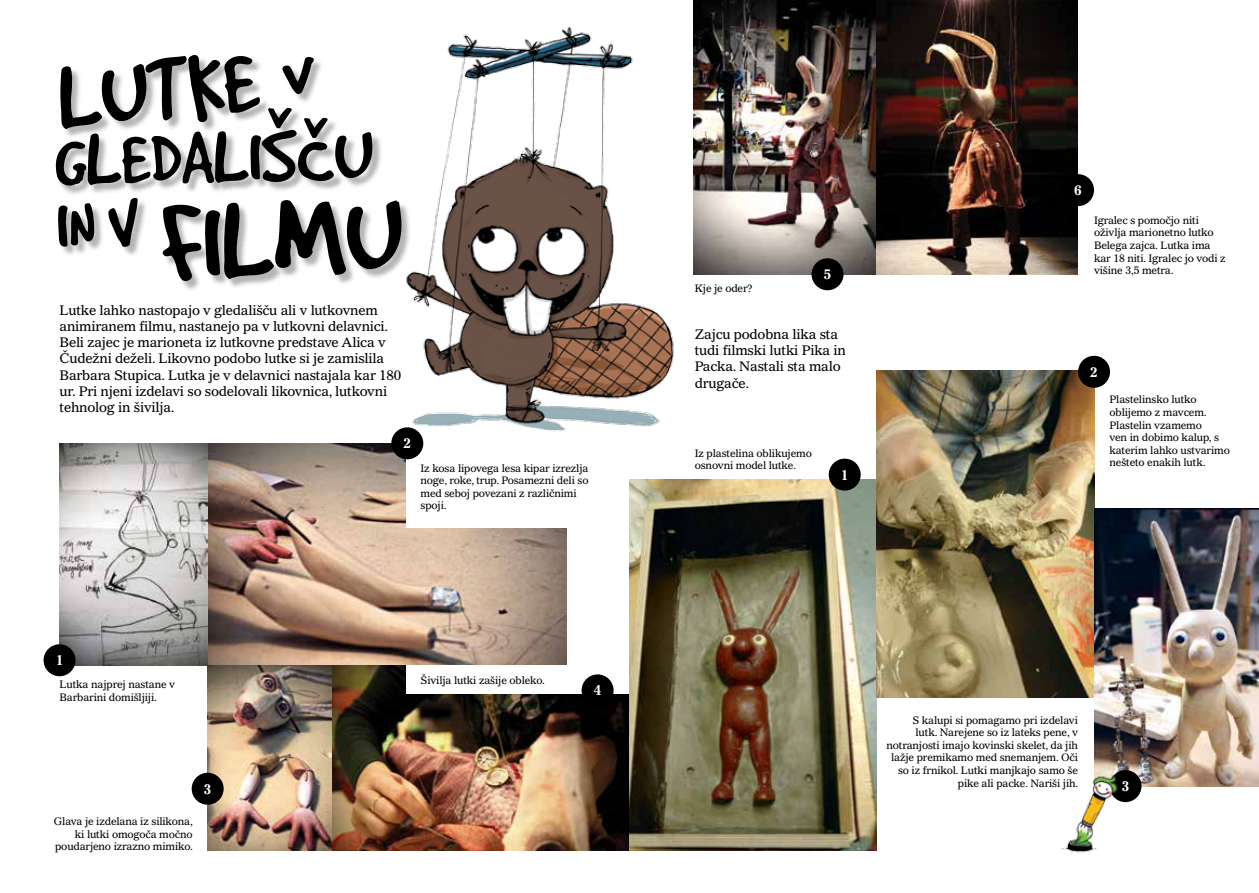
<style>
.page{position:relative;width:1259px;height:893px;background:#fff}
.page>*{position:absolute;margin:0;border:0;box-sizing:border-box;transform-origin:0 0}
.t1{font:119.55px "Good Dog OT";color:#000}
.t2{font:97.95px "Good Dog OT";color:#000}
.t3{font:81px "Good Dog OT";color:#000}
.t4{font:13.5px/16.2px "Gazette OT";letter-spacing:-.02em;color:#000}
.t5{font:700 13.5px "Gazette OT";color:#fff}
.t6{font:10.5px/12.6px "Gazette OT";letter-spacing:-.02em;color:#000}
</style>
<div class="page">
<img style="left:60px;top:443px;width:506px;height:222px">
<div style="left:406px;top:436px;width:170px;height:92px;background:#fff"></div>
<img style="left:379px;top:27px;width:295px;height:441px">
<div style="left:62px;top:56px;width:208px;height:84px;background:#000;opacity:.3"></div>
<div style="left:164px;top:202px;width:248px;height:90px;background:#000;opacity:.3"></div>
<div style="left:284px;top:58px;width:41px;height:47px;background:#000;opacity:.3"></div>
<div style="left:59px;top:200px;width:89px;height:57px;background:#000;opacity:.3"></div>
<div style="left:57px;top:109px;width:326px;height:87px;background:#000;opacity:.3"></div>
<img style="left:208px;top:665px;width:421px;height:185px">
<div style="left:44px;top:644px;width:32px;height:32px;background:#000;border-radius:50%"></div>
<div style="left:192px;top:773px;width:32px;height:32px;background:#000;border-radius:50%"></div>
<div style="left:391px;top:427px;width:32px;height:32px;background:#000;border-radius:50%"></div>
<div style="left:406px;top:665px;width:223px;height:29px;background:#fff"></div>
<div style="left:581px;top:674px;width:32px;height:32px;background:#000;border-radius:50%"></div>
<img style="left:693px;top:0;width:384px;height:274px">
<div style="left:811px;top:258px;width:32px;height:32px;background:#000;border-radius:50%"></div>
<div style="left:1062px;top:174px;width:32px;height:32px;background:#000;border-radius:50%"></div>
<img style="left:629px;top:479px;width:247px;height:371px">
<img style="left:876px;top:370px;width:218px;height:328px">
<img style="left:1094px;top:508px;width:165px;height:279px">
<div style="left:828px;top:459px;width:32px;height:32px;background:#000;border-radius:50%"></div>
<div style="left:1078px;top:356px;width:32px;height:32px;background:#000;border-radius:50%"></div>
<div style="left:1109px;top:770px;width:32px;height:32px;background:#000;border-radius:50%"></div>
<img style="left:1061px;top:772px;width:64px;height:81px">
<svg style="left:284px;top:58px;width:32px;height:38px"></svg>
<svg style="left:59px;top:200px;width:81px;height:47px"></svg>
<h2 class="t2" style="left:53px;top:40px;width:202px;rotate:-5deg">LUTKE</h2>
<h3 class="t3" style="left:53px;top:112px;width:320px;rotate:-1deg">GLEDALIŠČU</h3>
<h1 class="t1" style="left:158px;top:172px;width:243px;rotate:-2deg">FILMU</h1>
<p class="t4" style="left:60px;top:302px;width:343px">Lutke lahko nastopajo v gledališču ali v lutkovnem animiranem filmu, nastanejo pa v lutkovni delavnici.<br>Beli zajec je marioneta iz lutkovne predstave Alica v Čudežni deželi. Likovno podobo lutke si je zamislila Barbara Stupica. Lutka je v delavnici nastajala kar 180 ur. Pri njeni izdelavi so sodelovali likovnica, lutkovni tehnolog in šivilja.</p>
<p class="t5" style="left:403px;top:435px;width:9px">2</p>
<p class="t6" style="left:420px;top:461px;width:169px">Iz kosa lipovega lesa kipar izrezlja noge, roke, trup. Posamezni deli so med seboj povezani z različnimi spoji.</p>
<p class="t5" style="left:56px;top:652px;width:9px">1</p>
<p class="t6" style="left:60px;top:678px;width:117px">Lutka najprej nastane v<br>Barbarini domišljiji.</p>
<p class="t6" style="left:54px;top:815px;width:141px;text-align:right">Glava je izdelana iz silikona, ki lutki omogoča močno poudarjeno izrazno mimiko.</p>
<p class="t5" style="left:204px;top:780px;width:9px">3</p>
<p class="t6" style="left:420px;top:673px;width:126px">Šivilja lutki zašije obleko.</p>
<p class="t5" style="left:594px;top:682px;width:9px">4</p>
<p class="t6" style="left:695px;top:281px;width:59px">Kje je oder?</p>
<p class="t5" style="left:824px;top:266px;width:9px">5</p>
<p class="t4" style="left:695px;top:326px;width:153px">Zajcu podobna lika sta tudi filmski lutki Pika in<br>Packa. Nastali sta malo drugače.</p>
<p class="t6" style="left:695px;top:446px;width:119px">Iz plastelina oblikujemo osnovni model lutke.</p>
<p class="t5" style="left:841px;top:466px;width:9px">1</p>
<p class="t5" style="left:1074px;top:182px;width:9px">6</p>
<p class="t6" style="left:1094px;top:214px;width:133px">Igralec s pomočjo niti oživlja marionetno lutko<br>Belega zajca. Lutka ima kar 18 niti. Igralec jo vodi z višine 3,5 metra.</p>
<p class="t5" style="left:1090px;top:363px;width:9px">2</p>
<p class="t6" style="left:1109px;top:393px;width:122px">Plastelinsko lutko oblijemo z mavcem.<br>Plastelin vzamemo<br>ven in dobimo kalup, s katerim lahko ustvarimo nešteto enakih lutk.</p>
<p class="t6" style="left:886px;top:713px;width:193px;text-align:right">S kalupi si pomagamo pri izdelavi<br>lutk. Narejene so iz lateks pene, v notranjosti imajo kovinski skelet, da jih lažje premikamo med snemanjem. Oči so iz frnikol. Lutki manjkajo samo še pike ali packe. Nariši jih.</p>
<p class="t5" style="left:1121px;top:778px;width:9px">3</p>
</div>
